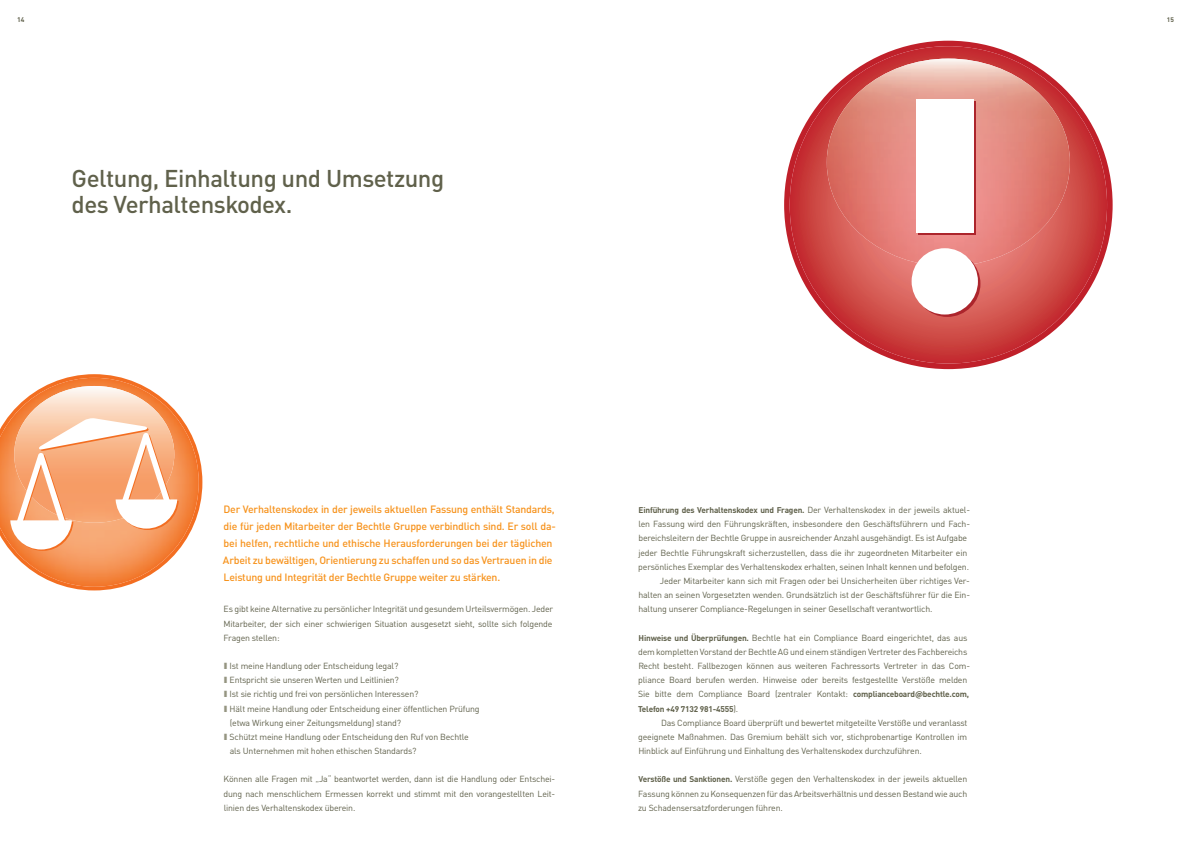
<style>
.page{position:relative;width:1191px;height:842px;background:#fff}
.page>*{position:absolute;margin:0;border:0;box-sizing:border-box;transform-origin:0 0}
.t1{font:500 24px/25.5px "Bechtle DIN";letter-spacing:-.02em;color:#60614b}
.t2{font:500 10.5px/17px "Bechtle DIN";letter-spacing:-.02em;color:#f7931d}
.t3{font:8.8px/14.2px "Bechtle DIN";letter-spacing:-.02em;color:#60614b;text-align:justify}
.t4{font:700 8.2px "Bechtle DIN";letter-spacing:-.02em;color:#60614b}
.t5{font:700 6.8px "Bechtle DIN";color:#60614b}
.t6{font:700 6.5px "Bechtle DIN";color:#60614b}
.s1{font-weight:400;font-size:8.8px}
.s2{font-weight:700;font-size:8.2px}
</style>
<div class="page">
<svg style="left:0;top:374px;width:202px;height:216px"></svg>
<img style="left:14px;top:386px;width:160px;height:32px">
<svg style="left:10px;top:418px;width:169px;height:133px"></svg>
<svg style="left:784px;top:41px;width:328px;height:328px"></svg>
<img style="left:826px;top:59px;width:244px;height:207px">
<div style="left:918px;top:101px;width:58px;height:134px;background:linear-gradient(to right,#ac252c,#ac252c)"></div>
<svg style="left:914px;top:251px;width:66px;height:66px"></svg>
<div style="left:916px;top:99px;width:57px;height:134px;background:#fff"></div>
<div style="left:911px;top:248px;width:67px;height:66px;background:#fff;border-radius:50%"></div>
<p class="t5" style="left:17px;top:14px;width:9px">14</p>
<p class="t6" style="left:1166px;top:14px;width:9px">15</p>
<h1 class="t1" style="left:72px;top:163px;width:374px">Geltung, Einhaltung und Umsetzung des Verhaltenskodex.</h1>
<p class="t2" style="left:223px;top:500px;width:334px">Der Verhaltenskodex in der jeweils aktuellen Fassung enthält Standards, die für jeden Mitarbeiter der Bechtle Gruppe verbindlich sind. Er soll da&shy;bei helfen, rechtliche und ethische Herausforderungen bei der täglichen Arbeit zu bewältigen, Orientierung zu schaffen und so das Vertrauen in die Leistung und I ntegrität der Bechtle Gruppe weiter zu stärken.</p>
<p class="t3" style="left:224px;top:601px;width:331px">Es gibt keine Alternative zu persönlicher Integrität und gesundem Urteilsvermögen. Jeder Mitarbeiter, der sich einer schwierigen Situation ausgesetzt sieht, sollte sich folgende Fragen stellen:</p>
<p class="t3" style="left:230px;top:658px;width:252px;text-align:left">Ist meine Handlung oder Entscheidung legal?<br>Entspricht sie unseren Werten und Leitlinien?<br>Ist sie richtig und frei von persönlichen Interessen?<br>Hält meine Handlung oder Entscheidung einer öffentlichen Prüfung (etwa Wirkung einer Zeitungsmeldung) stand?<br>Schützt meine Handlung oder Entscheidung den Ruf von Bechtle als Unternehmen mit hohen ethischen Standards?</p>
<p class="t3" style="left:223px;top:771px;width:333px;text-align:left">Können alle Fragen mit „Ja“ beantwortet werden, dann ist die Handlung oder Entschei&shy;dung nach menschlichem Ermessen korrekt und stimmt mit den vorangestellten Leit&shy;linien des Verhaltenskodex überein.</p>
<p class="t4" style="left:638px;top:503px;width:332px">Einführung des Verhaltenskodex und Fragen. <span class="s1">Der Verhaltenskodex in der jeweils aktuel-</span></p>
<p class="t3" style="left:638px;top:516px;width:333px">len Fassung wird den Führungskräften, insbesondere den Geschäftsführern und Fach-</p>
<p class="t3" style="left:638px;top:530px;width:330px">bereichsleitern der Bechtle Gruppe in ausreichender Anzahl ausgehändigt. Es ist Aufgabe</p>
<p class="t3" style="left:638px;top:544px;width:330px">jeder Bechtle Führungskraft sicherzustellen, dass die ihr zugeordneten Mitarbeiter ein</p>
<p class="t3" style="left:638px;top:559px;width:332px">persönliches Exemplar des Verhaltenskodex erhalten, seinen Inhalt kennen und befolgen.</p>
<p class="t3" style="left:660px;top:573px;width:312px">Jeder Mitarbeiter kann sich mit Fragen oder bei Unsicherheiten über richtiges Ver-</p>
<p class="t3" style="left:638px;top:587px;width:333px">halten an seinen Vorgesetzten wenden. Grundsätzlich ist der Geschäftsführer für die Ein-</p>
<p class="t3" style="left:638px;top:601px;width:295px">haltung unserer Compliance-Regelungen in seiner Gesellschaft verantwortlich.</p>
<p class="t3" style="left:638px;top:629px;width:333px;text-align:left"><span class="s2">Hinweise und Überprüfungen.</span> Bechtle hat ein Compliance Board eingerichtet, das aus dem kompletten Vorstand der Bechtle AG und einem ständigen Vertreter des Fachbereichs Recht besteht. Fallbezogen können aus weiteren Fachressorts Vertreter in das Com&shy;pliance Board berufen werden. Hinweise oder bereits festgestellte Verstöße melden Sie bitte dem Compliance Board (zentraler Kontakt: <span class="s2">complianceboard@bechtle.com,</span></p>
<p class="t4" style="left:638px;top:702px;width:102px">Telefon +49 7132 981-4555<span class="s1">).</span></p>
<p class="t3" style="left:638px;top:715px;width:331px;text-indent:23px">Das Compliance Board überprüft und bewertet mitgeteilte Verstöße und veranlasst geeignete Maßnahmen. Das Gremium behält sich vor, stichprobenartige Kontrollen im Hinblick auf Einführung und Einhaltung des Verhaltenskodex durchzuführen.</p>
<p class="t3" style="left:638px;top:771px;width:331px"><span class="s2">Verstöße und Sanktionen.</span> Verstöße gegen den Verhaltenskodex in der jeweils aktuellen Fassung können zu Konsequenzen für das Arbeitsverhältnis und dessen Bestand wie auch zu Schadensersatzforderungen führen.</p>
</div>
